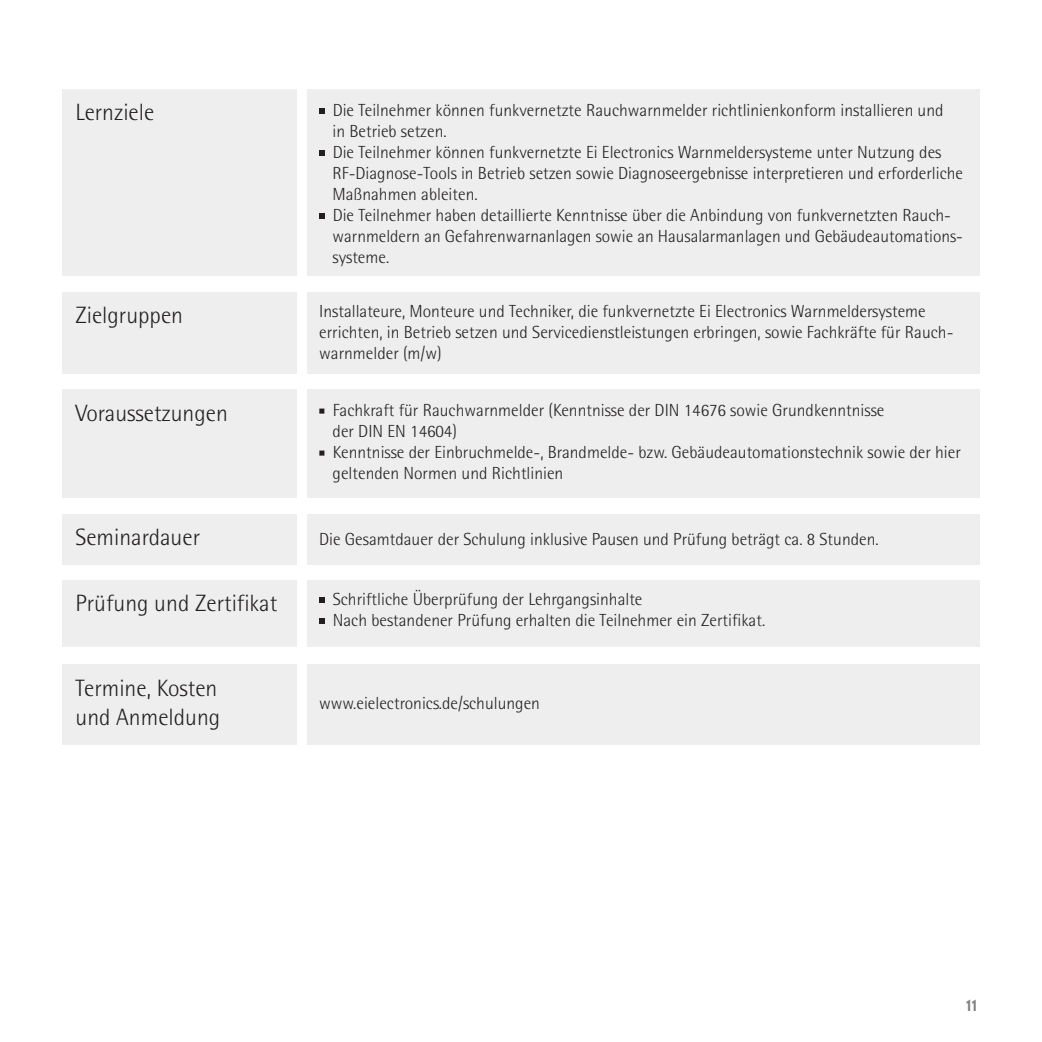
<style>
.page{position:relative;width:1042px;height:1042px;background:#fff}
.page>*{position:absolute;margin:0;border:0;box-sizing:border-box;transform-origin:0 0}
.t1{font:300 23.62px/28.3px "Rotis Semi Sans";color:#231f20}
.t2{font:17.85px "Insignia LT Std";color:#808285}
.t3{font:300 17.5px/21px "Rotis Semi Sans";color:#231f20}
</style>
<div class="page">
<div style="left:62px;top:89px;width:235px;height:187px;background:#eeeeef"></div>
<div style="left:307px;top:89px;width:673px;height:187px;background:#eeeeef"></div>
<div style="left:62px;top:292px;width:235px;height:82px;background:#eeeeef"></div>
<div style="left:307px;top:292px;width:673px;height:82px;background:#eeeeef"></div>
<div style="left:62px;top:390px;width:235px;height:108px;background:#eeeeef"></div>
<div style="left:307px;top:390px;width:673px;height:108px;background:#eeeeef"></div>
<div style="left:62px;top:514px;width:235px;height:51px;background:#eeeeef"></div>
<div style="left:307px;top:514px;width:673px;height:51px;background:#eeeeef"></div>
<svg style="left:319px;top:108px;width:5px;height:5px"></svg>
<svg style="left:319px;top:150px;width:5px;height:5px"></svg>
<svg style="left:319px;top:213px;width:5px;height:5px"></svg>
<svg style="left:319px;top:408px;width:5px;height:6px"></svg>
<svg style="left:319px;top:450px;width:5px;height:6px"></svg>
<div style="left:62px;top:664px;width:235px;height:80px;background:#eeeeef"></div>
<div style="left:308px;top:664px;width:672px;height:80px;background:#eeeeef"></div>
<div style="left:62px;top:580px;width:235px;height:67px;background:#eeeeef"></div>
<div style="left:307px;top:580px;width:673px;height:67px;background:#eeeeef"></div>
<svg style="left:319px;top:597px;width:5px;height:5px"></svg>
<svg style="left:319px;top:618px;width:5px;height:5px"></svg>
<h1 class="t1" style="left:75px;top:100px;width:80px">Lernziele</h1>
<p class="t3" style="left:332px;top:101px;width:632px">Die Teilnehmer können funkvernetzte Rauchwarnmelder richtlinienkonform installieren und<br>in Betrieb setzen.<br>Die Teilnehmer können funkvernetzte Ei Electronics Warnmeldersysteme unter Nutzung des RF-Diagnose-Tools in Betrieb setzen sowie Diagnoseergebnisse interpretieren und erforderliche Maßnahmen ableiten.<br>Die Teilnehmer haben detaillierte Kenntnisse über die Anbindung von funkvernetzten Rauch&shy;warnmeldern an Gefahrenwarnanlagen sowie an Hausalarmanlagen und Gebäudeautomations&shy;systeme.</p>
<h1 class="t1" style="left:75px;top:303px;width:109px">Zielgruppen</h1>
<p class="t3" style="left:319px;top:302px;width:636px">Installateure, Monteure und Techniker, die funkvernetzte Ei Electronics Warnmeldersysteme errichten, in Betrieb setzen und Servicedienstleistungen erbringen, sowie Fachkräfte für Rauch&shy;warnmelder (m/w)</p>
<h1 class="t1" style="left:75px;top:401px;width:154px">Voraussetzungen</h1>
<p class="t3" style="left:333px;top:401px;width:630px">Fachkraft für Rauchwarnmelder (Kenntnisse der DIN 14676 sowie Grundkenntnisse<br>der DIN EN 14604)<br>Kenntnisse der Einbruchmelde-, Brandmelde- bzw. Gebäudeautomationstechnik sowie der hier geltenden Normen und Richtlinien</p>
<h1 class="t1" style="left:75px;top:525px;width:126px">Seminardauer</h1>
<p class="t3" style="left:319px;top:530px;width:561px">Die Gesamtdauer der Schulung inklusive Pausen und Prüfung beträgt ca. 8 Stunden.</p>
<h1 class="t1" style="left:75px;top:591px;width:203px">Prüfung und Zertifikat</h1>
<h1 class="t1" style="left:75px;top:676px;width:146px">Termine, Kosten und Anmeldung</h1>
<p class="t3" style="left:333px;top:590px;width:434px">Schriftliche Überprüfung der Lehrgangsinhalte<br>Nach bestandener Prüfung erhalten die Teilnehmer ein Zertifikat.</p>
<p class="t3" style="left:319px;top:694px;width:222px">www.eielectronics.de/schulungen</p>
<p class="t2" style="left:966px;top:1000px;width:13px">11</p>
</div>
